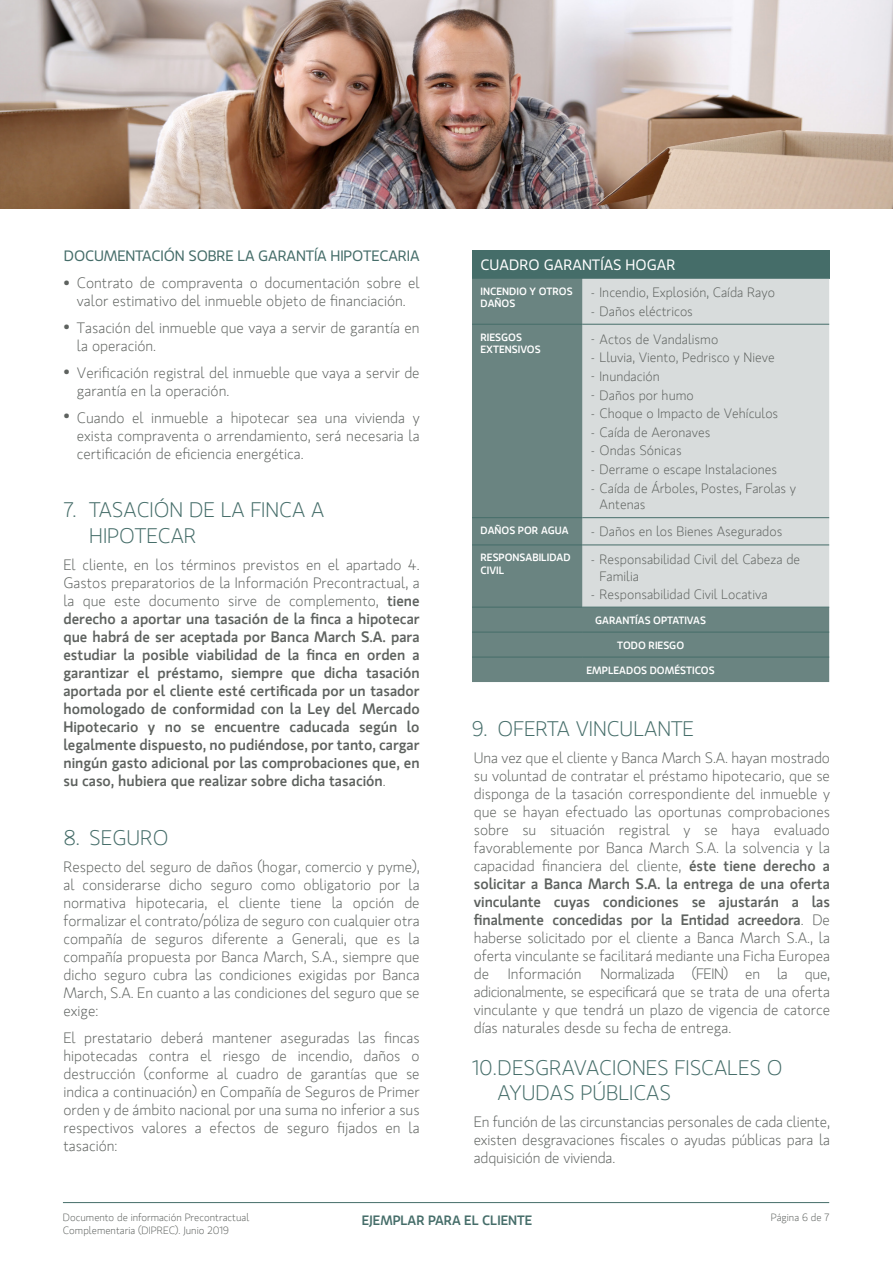
<style>
.page{position:relative;width:893px;height:1263px;background:#fff}
.page>*{position:absolute;margin:0;border:0;box-sizing:border-box;transform-origin:0 0}
.t1{font:300 21px/25.2px "Gloriola";color:#456d69}
.t2{font:300 15px/18px "Gloriola";color:#5e625f;text-align:justify}
.t3{font:500 15px/18px "Gloriola";color:#5e625f;text-align:justify}
.t4{font:15px "Gloriola";letter-spacing:-.01em;color:#456d69}
.t5{font:15px "Gloriola";color:#fff}
.t6{font:300 13.5px "Gloriola";color:#5e625f}
.t7{font:500 13.5px "Gloriola";color:#456d69}
.t8{font:500 10.5px/12.6px "Gloriola";color:#fff}
.t9{font:300 10.5px/12.6px "Gloriola";color:#5e625f}
.s1{font-weight:300}
.s2{font-weight:500}
</style>
<div class="page">
<hr style="left:63px;top:1202px;width:766px;height:1px;background:#456d69">
<div style="left:472px;top:250px;width:357px;height:28px;background:#456d69"></div>
<div style="left:472px;top:279px;width:357px;height:403px;background:#6a8481"></div>
<div style="left:583px;top:279px;width:246px;height:328px;background:#d8dcdc"></div>
<hr style="left:472px;top:278px;width:111px;height:1px;background:#456d69">
<hr style="left:583px;top:278px;width:246px;height:1px;background:#456d69">
<hr style="left:472px;top:324px;width:111px;height:1px;background:#456d69">
<hr style="left:583px;top:324px;width:246px;height:1px;background:#456d69">
<hr style="left:472px;top:517px;width:111px;height:1px;background:#456d69">
<hr style="left:583px;top:517px;width:246px;height:1px;background:#456d69">
<hr style="left:472px;top:544px;width:111px;height:1px;background:#456d69">
<hr style="left:583px;top:544px;width:246px;height:1px;background:#456d69">
<hr style="left:472px;top:607px;width:111px;height:1px;background:#456d69">
<hr style="left:583px;top:607px;width:246px;height:1px;background:#456d69">
<hr style="left:472px;top:632px;width:111px;height:1px;background:#456d69">
<hr style="left:583px;top:632px;width:246px;height:1px;background:#456d69">
<hr style="left:472px;top:657px;width:111px;height:1px;background:#456d69">
<hr style="left:583px;top:657px;width:246px;height:1px;background:#456d69">
<img style="left:0;top:0;width:893px;height:208px">
<p class="t4" style="left:64px;top:247px;width:357px">DOCUMENTACIÓN SOBRE LA GARANTÍA HIPOTECARIA</p>
<p class="t2" style="left:64px;top:274px;width:7px">•</p>
<p class="t2" style="left:64px;top:318px;width:7px">•</p>
<p class="t2" style="left:64px;top:363px;width:7px">•</p>
<p class="t2" style="left:64px;top:407px;width:7px">•</p>
<p class="t2" style="left:77px;top:274px;width:344px">Contrato de compraventa o documentación sobre el valor estimativo del inmueble objeto de financiación.</p>
<p class="t2" style="left:77px;top:319px;width:344px">Tasación del inmueble que vaya a servir de garantía en la operación.</p>
<p class="t2" style="left:77px;top:364px;width:344px">Verificación registral del inmueble que vaya a servir de garantía en la operación.</p>
<p class="t2" style="left:77px;top:409px;width:344px">Cuando el inmueble a hipotecar sea una vivienda y exista compraventa o arrendamiento, será necesaria la certificación de eficiencia energética.</p>
<h1 class="t1" style="left:89px;top:498px;width:236px;text-indent:-26px">7. TASACIÓN DE LA FINCA A<br>HIPOTECAR</h1>
<p class="t3" style="left:63px;top:556px;width:358px"><span class="s1">El cliente, en los términos previstos en el apartado 4.<br>Gastos preparatorios de la Información Precontractual, a la que este documento sirve de complemento,</span> tiene derecho a aportar una tasación de la finca a hipotecar que habrá de ser aceptada por Banca March S.A. para estudiar la posible viabilidad de la finca en orden a garantizar el préstamo, siempre que dicha tasación aportada por el cliente esté certificada por un tasador homologado de conformidad con la Ley del Mercado Hipotecario y no se encuentre caducada según lo legalmente dispuesto, no pudiéndose, por tanto, cargar ningún gasto adicional por las comprobaciones que, en su caso, hubiera que realizar sobre dicha tasación<span class="s1">.</span></p>
<h1 class="t1" style="left:64px;top:826px;width:106px">8. SEGURO</h1>
<p class="t2" style="left:63px;top:858px;width:358px">Respecto del seguro de daños (hogar, comercio y pyme), al considerarse dicho seguro como obligatorio por la normativa hipotecaria, el cliente tiene la opción de formalizar el contrato/póliza de seguro con cualquier otra compañía de seguros diferente a Generali, que es la compañía propuesta por Banca March, S.A., siempre que dicho seguro cubra las condiciones exigidas por Banca March, S.A. En cuanto a las condiciones del seguro que se exige:</p>
<p class="t2" style="left:63px;top:1029px;width:358px">El prestatario deberá mantener aseguradas las fincas hipotecadas contra el riesgo de incendio, daños o destrucción (conforme al cuadro de garantías que se indica a continuación) en Compañía de Seguros de Primer orden y de ámbito nacional por una suma no inferior a sus respectivos valores a efectos de seguro fijados en la tasación:</p>
<p class="t5" style="left:480px;top:256px;width:196px">CUADRO GARANTÍAS HOGAR</p>
<p class="t8" style="left:480px;top:285px;width:94px">INCENDIO Y OTROS<br>DAÑOS</p>
<p class="t6" style="left:591px;top:284px;width:185px">- Incendio, Explosión, Caída Rayo</p>
<p class="t6" style="left:591px;top:303px;width:103px">- Daños eléctricos</p>
<p class="t8" style="left:480px;top:331px;width:62px">RIESGOS<br>EXTENSIVOS</p>
<p class="t6" style="left:591px;top:331px;width:129px">- Actos de Vandalismo</p>
<p class="t6" style="left:591px;top:350px;width:185px">- Lluvia, Viento, Pedrisco y Nieve</p>
<p class="t6" style="left:591px;top:368px;width:70px">- Inundación</p>
<p class="t6" style="left:591px;top:387px;width:104px">- Daños por humo</p>
<p class="t6" style="left:591px;top:406px;width:189px">- Choque o Impacto de Vehículos</p>
<p class="t6" style="left:591px;top:424px;width:121px">- Caída de Aeronaves</p>
<p class="t6" style="left:591px;top:443px;width:92px">- Ondas Sónicas</p>
<p class="t6" style="left:591px;top:461px;width:188px">- Derrame o escape Instalaciones</p>
<p class="t6" style="left:591px;top:480px;width:207px">- Caída de Árboles, Postes, Farolas y</p>
<p class="t8" style="left:480px;top:524px;width:90px">DAÑOS POR AGUA</p>
<p class="t6" style="left:591px;top:524px;width:193px">- Daños en los Bienes Asegurados</p>
<p class="t8" style="left:480px;top:552px;width:92px">RESPONSABILIDAD<br>CIVIL</p>
<p class="t6" style="left:591px;top:552px;width:211px">- Responsabilidad Civil del Cabeza de</p>
<p class="t6" style="left:591px;top:587px;width:178px">- Responsabilidad Civil Locativa</p>
<p class="t8" style="left:595px;top:614px;width:112px">GARANTÍAS OPTATIVAS</p>
<p class="t8" style="left:617px;top:639px;width:69px">TODO RIESGO</p>
<p class="t8" style="left:586px;top:664px;width:130px">EMPLEADOS DOMÉSTICOS</p>
<p class="t6" style="left:600px;top:497px;width:48px">Antenas</p>
<p class="t6" style="left:600px;top:568px;width:41px">Familia</p>
<h1 class="t1" style="left:472px;top:717px;width:224px">9. OFERTA VINCULANTE</h1>
<p class="t2" style="left:474px;top:749px;width:358px">Una vez que el cliente y Banca March S.A. hayan mostrado su voluntad de contratar el préstamo hipotecario, que se disponga de la tasación correspondiente del inmueble y que se hayan efectuado las oportunas comprobaciones sobre su situación registral y se haya evaluado favorablemente por Banca March S.A. la solvencia y la capacidad financiera del cliente, <span class="s2">éste tiene derecho a solicitar a Banca March S.A. la entrega de una oferta vinculante cuyas condiciones se ajustarán a las finalmente concedidas por la Entidad acreedora</span>. De haberse solicitado por el cliente a Banca March S.A., la oferta vinculante se facilitará mediante una Ficha Europea de</p>
<p class="t2" style="left:474px;top:965px;width:358px;text-indent:127px">Normalizada (FEIN) en la que, adicionalmente, se especificará que se trata de una oferta vinculante y que tendrá un plazo de vigencia de catorce días naturales desde su fecha de entrega.</p>
<p class="t2" style="left:508px;top:965px;width:75px">Información</p>
<h1 class="t1" style="left:497px;top:1055px;width:287px;text-indent:-26px">10.DESGRAVACIONES FISCALES O<br>AYUDAS PÚBLICAS</h1>
<p class="t2" style="left:474px;top:1113px;width:358px">En función de las circunstancias personales de cada cliente, existen desgravaciones fiscales o ayudas públicas para la adquisición de vivienda.</p>
<p class="t9" style="left:63px;top:1211px;width:188px">Documento de información Precontractual<br>Complementaria (DIPREC). Junio 2019</p>
<p class="t7" style="left:362px;top:1212px;width:172px">EJEMPLAR PARA EL CLIENTE</p>
<p class="t9" style="left:771px;top:1211px;width:60px">Página 6 de 7</p>
</div>
